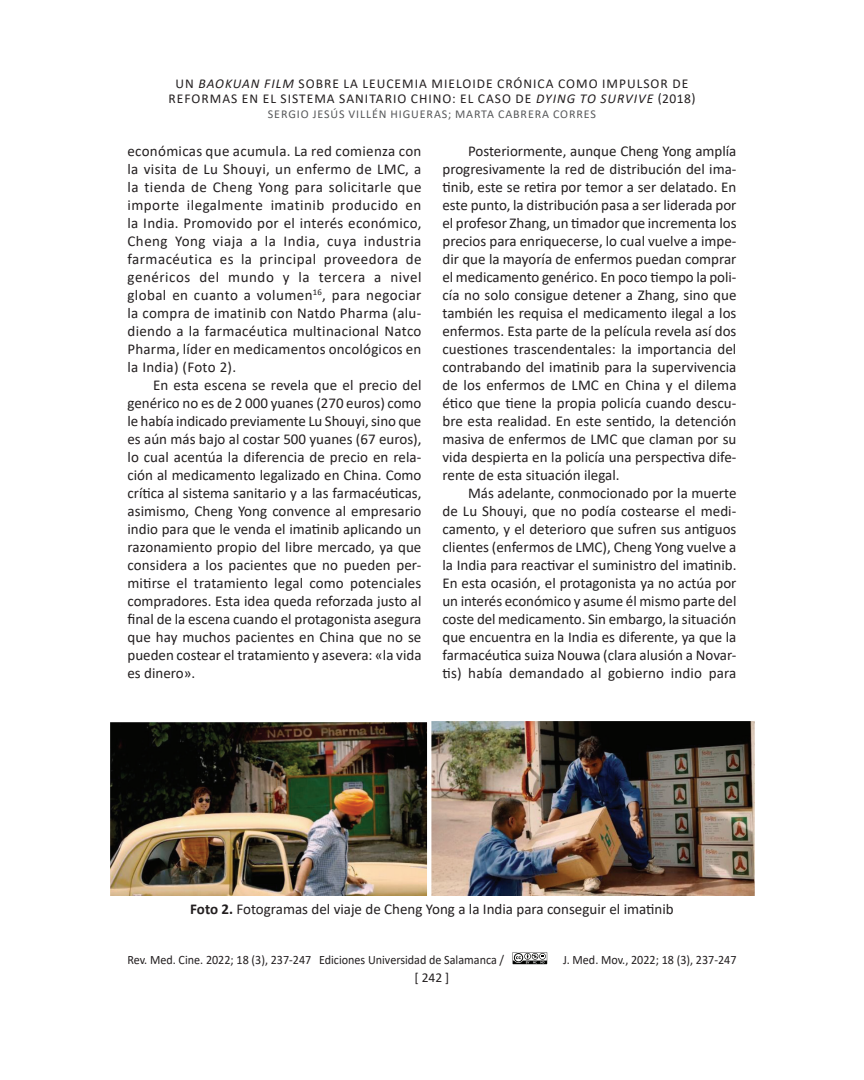
<style>
.page{position:relative;width:864px;height:1080px;background:#fff}
.page>*{position:absolute;margin:0;border:0;box-sizing:border-box;transform-origin:0 0}
.TX{font:15px/18px "Calibri";color:#231f20;text-align:justify}
.FigureCaption{font:15px "Calibri";color:#231f20}
.t1{font:13.5px/15px "Calibri";letter-spacing:.075em;color:#231f20;text-align:center}
.t2{font:12.75px "Calibri";color:#231f20;scale:.95 1}
.t3{font:12px "Calibri";letter-spacing:.075em;color:#57585a}
.s1{font-style:italic}
.s2{font-weight:700}
</style>
<div class="page">
<svg style="left:513px;top:952px;width:34px;height:12px"></svg>
<img style="left:110px;top:722px;width:645px;height:174px">
<p class="t1" style="left:169px;top:76px;width:529px">UN <span class="s1">BAOKUAN FILM</span> SOBRE LA LEUCEMIA MIELOIDE CRÓNICA COMO IMPULSOR DE<br>REFORMAS EN EL SISTEMA SANITARIO CHINO: EL CASO DE <span class="s1">DYING TO SURVIVE</span> (2018)</p>
<p class="t3" style="left:268px;top:106px;width:330px">SERGIO JESÚS VILLÉN HIGUERAS; MARTA CABRERA CORRES</p>
<p class="TX" style="left:128px;top:141px;width:296px">económicas que acumula. La red comienza con la visita de Lu Shouyi, un enfermo de LMC, a la tienda de Cheng Yong para solicitarle que importe ilegalmente imatinib producido en la India. Promovido por el interés económico, Cheng Yong viaja a la India, cuya industria farmacéutica es la principal proveedora de genéricos del mundo y la tercera a nivel global en cuanto a volumen<sup>16</sup>, para negociar la compra de imatinib con Natdo Pharma (alu&shy;diendo a la farmacéutica multinacional Natco Pharma, líder en medicamentos oncológicos en la India) (Foto 2).</p>
<p class="TX" style="left:128px;top:375px;width:296px;text-indent:26px">En esta escena se revela que el precio del genérico no es de 2 000 yuanes (270 euros) como le había indicado previamente Lu Shouyi, sino que es aún más bajo al costar 500 yuanes (67 euros), lo cual acentúa la diferencia de precio en rela&shy;ción al medicamento legalizado en China. Como crítica al sistema sanitario y a las farmacéuticas, asimismo, Cheng Yong convence al empresario indio para que le venda el imatinib aplicando un razonamiento propio del libre mercado, ya que considera a los pacientes que no pueden per&shy;mitirse el tratamiento legal como potenciales compradores. Esta idea queda reforzada justo al final de la escena cuando el protagonista asegura que hay muchos pacientes en China que no se pueden costear el tratamiento y asevera: «la vida es dinero».</p>
<p class="TX" style="left:442px;top:141px;width:296px;text-indent:26px">Posteriormente, aunque Cheng Yong amplía progresivamente la red de distribución del ima&shy;tinib, este se retira por temor a ser delatado. En este punto, la distribución pasa a ser liderada por el profesor Zhang, un timador que incrementa los precios para enriquecerse, lo cual vuelve a impe&shy;dir que la mayoría de enfermos puedan comprar el medicamento genérico. En poco tiempo la poli&shy;cía no solo consigue detener a Zhang, sino que también les requisa el medicamento ilegal a los enfermos. Esta parte de la película revela así dos cuestiones trascendentales: la importancia del contrabando del imatinib para la supervivencia de los enfermos de LMC en China y el dilema ético que tiene la propia policía cuando descu&shy;bre esta realidad. En este sentido, la detención masiva de enfermos de LMC que claman por su vida despierta en la policía una perspectiva dife&shy;rente de esta situación ilegal.</p>
<p class="TX" style="left:442px;top:483px;width:296px;text-indent:26px">Más adelante, conmocionado por la muerte de Lu Shouyi, que no podía costearse el medi&shy;camento, y el deterioro que sufren sus antiguos clientes (enfermos de LMC), Cheng Yong vuelve a la India para reactivar el suministro del imatinib.<br>En esta ocasión, el protagonista ya no actúa por un interés económico y asume él mismo parte del coste del medicamento. Sin embargo, la situación que encuentra en la India es diferente, ya que la farmacéutica suiza Nouwa (clara alusión a Novar&shy;tis) había demandado al gobierno indio para</p>
<p class="FigureCaption" style="left:190px;top:898px;width:485px"><span class="s2">Foto 2.</span> Fotogramas del viaje de Cheng Yong a la India para conseguir el imatinib</p>
<p class="t2" style="left:128px;top:951px;width:398px">Rev. Med. Cine. 2022; 18 (3), 237-247 Ediciones Universidad de Salamanca /</p>
<p class="t2" style="left:563px;top:951px;width:184px">J. Med. Mov., 2022; 18 (3), 237-247</p>
<p class="t1" style="left:415px;top:970px;width:36px">[ 242 ]</p>
</div>
